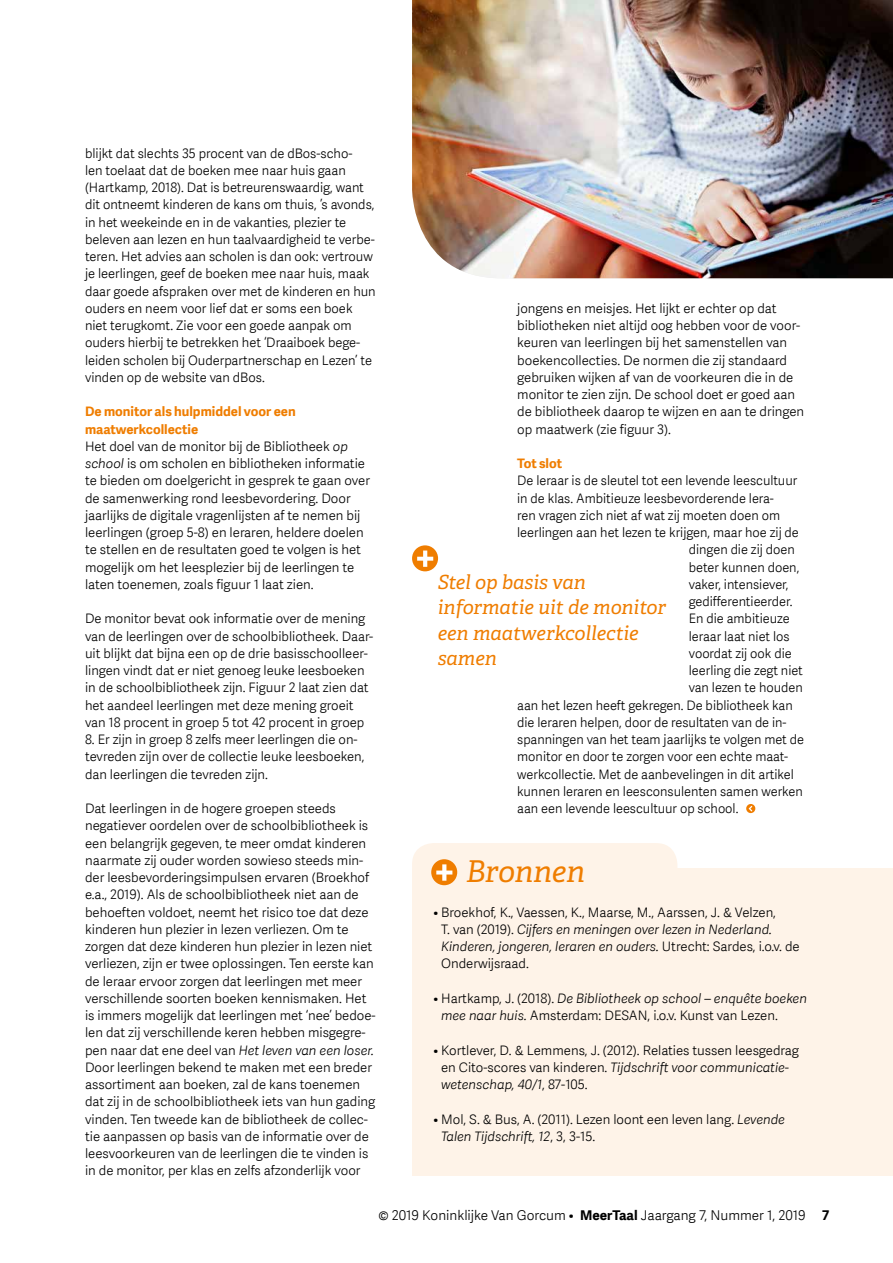
<style>
.page{position:relative;width:893px;height:1263px;background:#fff}
.page>*{position:absolute;margin:0;border:0;box-sizing:border-box;transform-origin:0 0}
.t1{font:italic 30px "Adelle PE";color:#ef7d00}
.t2{font:italic 19.5px/25.5px "Adelle PE";color:#ef7d00}
.t3{font:300 13.5px "Adelle Sans";color:#000}
.t4{font:300 13.2px/17.2px "Adelle Sans";color:#000}
.t5{font:700 13.2px "Adelle Sans";letter-spacing:-.01em;color:#ef7d00}
.s1{font-weight:700;color:#ef7d00}
.s2{font-style:italic}
.s3{font-weight:700}
</style>
<div class="page">
<svg style="left:412px;top:545px;width:26px;height:26px"></svg>
<div style="left:412px;top:868px;width:481px;height:307px;background:#fef3e8"></div>
<div style="left:412px;top:843px;width:265px;height:43px;background:#fef3e8"></div>
<div style="left:431px;top:859px;width:26px;height:26px;background:#ef7d00;border-radius:50%"></div>
<svg style="left:436px;top:864px;width:16px;height:17px"></svg>
<svg style="left:746px;top:804px;width:9px;height:9px"></svg>
<img style="left:412px;top:0;width:481px;height:278px">
<p class="t4" style="left:85px;top:144px;width:292px">blijkt dat slechts 35 procent van de dBos-scho-<br>len toelaat dat de boeken mee naar huis gaan (Hartkamp, 2018). Dat is betreurenswaardig, want dit ontneemt kinderen de kans om thuis, ’s avonds, in het weekeinde en in de vakanties, plezier te beleven aan lezen en hun taalvaardigheid te verbe&shy;teren. Het advies aan scholen is dan ook: vertrouw je leerlingen, geef de boeken mee naar huis, maak daar goede afspraken over met de kinderen en hun ouders en neem voor lief dat er soms een boek niet terugkomt. Zie voor een goede aanpak om ouders hierbij te betrekken het ‘Draaiboek bege&shy;leiden scholen bij Ouderpartnerschap en Lezen’ te vinden op de website van dBos.</p>
<p class="t4" style="left:85px;top:403px;width:286px"><span class="s1">De monitor als hulpmiddel voor een maatwerkcollectie<br></span>Het doel van de monitor bij de Bibliotheek <span class="s2">op school</span> is om scholen en bibliotheken informatie te bieden om doelgericht in gesprek te gaan over de samenwerking rond leesbevordering. Door jaarlijks de digitale vragenlijsten af te nemen bij leerlingen (groep 5-8) en leraren, heldere doelen te stellen en de resultaten goed te volgen is het mogelijk om het leesplezier bij de leerlingen te laten toenemen, zoals figuur 1 laat zien.</p>
<p class="t4" style="left:85px;top:610px;width:290px">De monitor bevat ook informatie over de mening van de leerlingen over de schoolbibliotheek. Daar&shy;uit blijkt dat bijna een op de drie basisschoolleer&shy;lingen vindt dat er niet genoeg leuke leesboeken in de schoolbibliotheek zijn. Figuur 2 laat zien dat het aandeel leerlingen met deze mening groeit van 18 procent in groep 5 tot 42 procent in groep</p>
<p class="t4" style="left:85px;top:731px;width:281px">8. Er zijn in groep 8 zelfs meer leerlingen die on&shy;tevreden zijn over de collectie leuke leesboeken, dan leerlingen die tevreden zijn.</p>
<p class="t4" style="left:85px;top:800px;width:292px">Dat leerlingen in de hogere groepen steeds negatiever oordelen over de schoolbibliotheek is een belangrijk gegeven, te meer omdat kinderen naarmate zij ouder worden sowieso steeds min&shy;der leesbevorderingsimpulsen ervaren (Broekhof e.a., 2019). Als de schoolbibliotheek niet aan de behoeften voldoet, neemt het risico toe dat deze kinderen hun plezier in lezen verliezen. Om te zorgen dat deze kinderen hun plezier in lezen niet verliezen, zijn er twee oplossingen. Ten eerste kan de leraar ervoor zorgen dat leerlingen met meer verschillende soorten boeken kennismaken. Het is immers mogelijk dat leerlingen met ‘nee’ bedoe&shy;len dat zij verschillende keren hebben misgegre&shy;pen naar dat ene deel van <span class="s2">Het leven van een loser.<br></span>Door leerlingen bekend te maken met een breder assortiment aan boeken, zal de kans toenemen dat zij in de schoolbibliotheek iets van hun gading vinden. Ten tweede kan de bibliotheek de collec&shy;tie aanpassen op basis van de informatie over de leesvoorkeuren van de leerlingen die te vinden is in de monitor, per klas en zelfs afzonderlijk voor</p>
<p class="t4" style="left:517px;top:300px;width:288px">jongens en meisjes. Het lijkt er echter op dat bibliotheken niet altijd oog hebben voor de voor&shy;keuren van leerlingen bij het samenstellen van boekencollecties. De normen die zij standaard gebruiken wijken af van de voorkeuren die in de monitor te zien zijn. De school doet er goed aan de bibliotheek daarop te wijzen en aan te dringen op maatwerk (zie figuur 3).</p>
<p class="t5" style="left:517px;top:456px;width:46px">Tot slot</p>
<p class="t4" style="left:517px;top:472px;width:281px">De leraar is de sleutel tot een levende leescultuur</p>
<p class="t4" style="left:517px;top:489px;width:258px">in de klas. Ambitieuze leesbevorderende lera-</p>
<p class="t4" style="left:517px;top:507px;width:264px">ren vragen zich niet af wat zij moeten doen om</p>
<p class="t4" style="left:517px;top:524px;width:283px">leerlingen aan het lezen te krijgen, maar hoe zij de</p>
<p class="t4" style="left:689px;top:541px;width:107px">dingen die zij doen</p>
<p class="t4" style="left:689px;top:558px;width:112px">beter kunnen doen,</p>
<p class="t4" style="left:689px;top:576px;width:101px">vaker, intensiever,</p>
<p class="t4" style="left:689px;top:593px;width:105px">gedifferentieerder.</p>
<p class="t4" style="left:689px;top:610px;width:102px">En die ambitieuze</p>
<p class="t4" style="left:689px;top:627px;width:102px">leraar laat niet los</p>
<p class="t4" style="left:689px;top:645px;width:104px">voordat zij ook die</p>
<p class="t4" style="left:689px;top:662px;width:116px">leerling die zegt niet</p>
<p class="t4" style="left:689px;top:679px;width:115px">van lezen te houden</p>
<p class="t4" style="left:517px;top:696px;width:277px">aan het lezen heeft gekregen. De bibliotheek kan</p>
<p class="t4" style="left:517px;top:714px;width:271px">die leraren helpen, door de resultaten van de in-</p>
<p class="t4" style="left:517px;top:731px;width:288px">spanningen van het team jaarlijks te volgen met de</p>
<p class="t4" style="left:517px;top:748px;width:272px">monitor en door te zorgen voor een echte maat-</p>
<p class="t4" style="left:517px;top:765px;width:278px">werkcollectie. Met de aanbevelingen in dit artikel</p>
<p class="t4" style="left:517px;top:783px;width:287px">kunnen leraren en leesconsulenten samen werken</p>
<p class="t4" style="left:517px;top:800px;width:223px">aan een levende leescultuur op school.</p>
<h2 class="t2" style="left:438px;top:568px;width:230px">Stel op basis van informatie uit de monitor een maatwerkcollectie samen</h2>
<h1 class="t1" style="left:466px;top:850px;width:121px">Bronnen</h1>
<p class="t4" style="left:441px;top:903px;width:360px;text-indent:-8px">• Broekhof, K., Vaessen, K., Maarse, M., Aarssen, J. &amp; Velzen,<br>T. van (2019). <span class="s2">Cijfers en meningen over lezen in Nederland.<br>Kinderen, jongeren, leraren en ouders.</span> Utrecht: Sardes, i.o.v. de Onderwijsraad.</p>
<p class="t4" style="left:441px;top:990px;width:367px;text-indent:-8px">• Hartkamp, J. (2018). <span class="s2">De Bibliotheek op school – enquête boeken mee naar huis.</span> Amsterdam: DESAN, i.o.v. Kunst van Lezen.</p>
<p class="t4" style="left:441px;top:1041px;width:359px;text-indent:-8px">• Kortlever, D. &amp; Lemmens, J. (2012). Relaties tussen leesgedrag en Cito-scores van kinderen. <span class="s2">Tijdschrift voor communicatie&shy;wetenschap, 40/1</span>, 87-105.</p>
<p class="t4" style="left:441px;top:1110px;width:345px;text-indent:-8px">• Mol, S. &amp; Bus, A. (2011). Lezen loont een leven lang. <span class="s2">Levende<br>Talen Tijdschrift, 12</span>, 3, 3-15.</p>
<p class="t3" style="left:378px;top:1208px;width:453px">© 2019 Koninklijke Van Gorcum • <span class="s3">MeerTaal</span> Jaargang 7, Nummer 1, 2019 <span class="s3">7</span></p>
</div>
